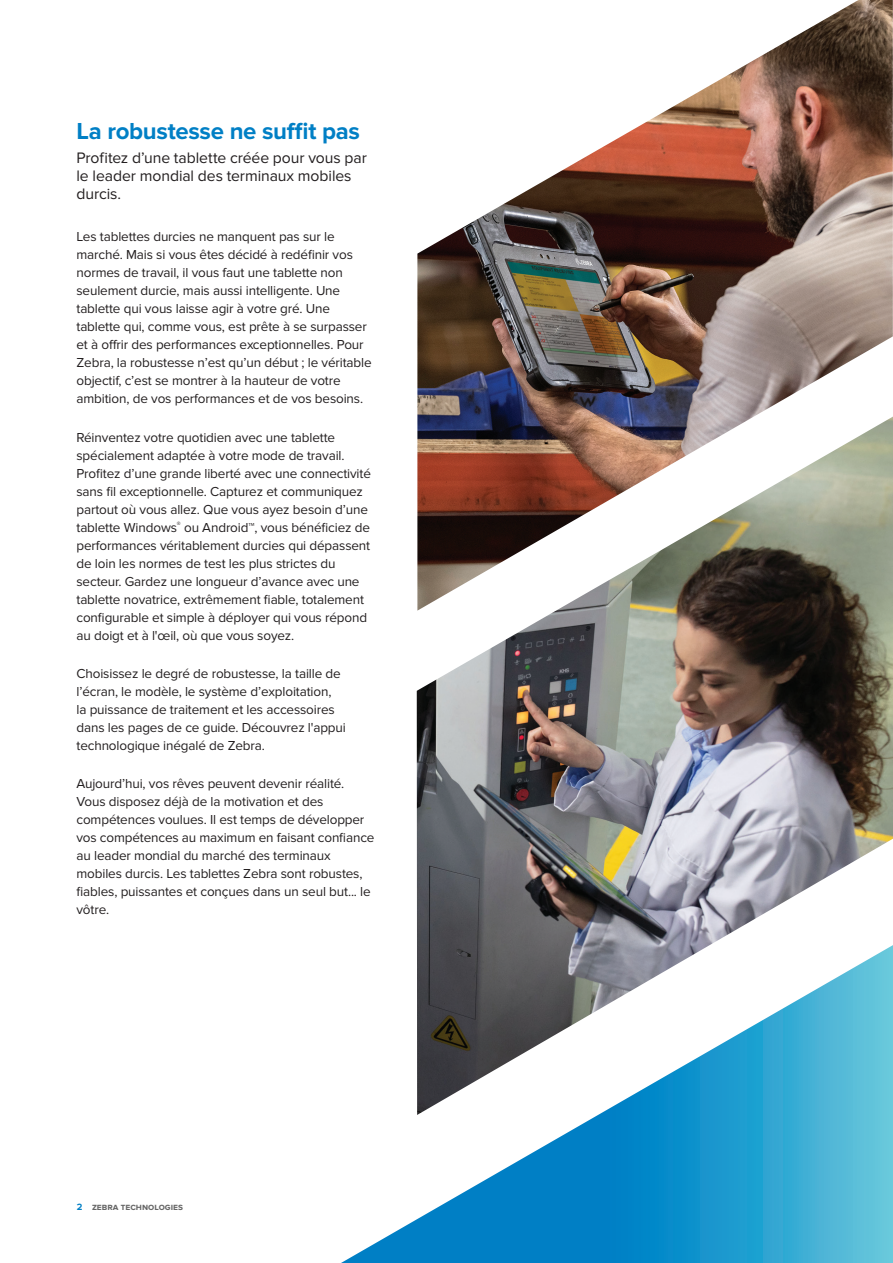
<style>
.page{position:relative;width:893px;height:1263px;background:#fff}
.page>*{position:absolute;margin:0;border:0;box-sizing:border-box;transform-origin:0 0}
.t1{font:700 24px "Proxima Nova";letter-spacing:-.01em;color:#007fc5}
.Subhead{font:15.75px/18px "Proxima Nova";letter-spacing:-.005em;color:#231f20}
.body_copy_black{font:13.5px/18px "Proxima Nova";letter-spacing:-.01em;color:#231f20}
.t2{font:700 9.45px "Proxima Nova";color:#666}
.s1{color:#007fc5}
</style>
<div class="page">
<img style="left:417px;top:0;width:476px;height:417px">
<img style="left:417px;top:417px;width:476px;height:528px">
<svg style="left:341px;top:945px;width:552px;height:318px"></svg>
<p class="t1" style="left:77px;top:117px;width:285px">La robustesse ne suffit pas</p>
<p class="Subhead" style="left:77px;top:149px;width:292px">Profitez d’une tablette créée pour vous par le leader mondial des terminaux mobiles durcis.</p>
<p class="body_copy_black" style="left:77px;top:228px;width:297px">Les tablettes durcies ne manquent pas sur le marché. Mais si vous êtes décidé à redéfinir vos normes de travail, il vous faut une tablette non seulement durcie, mais aussi intelligente. Une tablette qui vous laisse agir à votre gré. Une tablette qui, comme vous, est prête à se surpasser et à offrir des performances exceptionnelles. Pour Zebra, la robustesse n’est qu’un début ; le véritable objectif, c’est se montrer à la hauteur de votre ambition, de vos performances et de vos besoins.</p>
<p class="body_copy_black" style="left:77px;top:428px;width:296px">Réinventez votre quotidien avec une tablette spécialement adaptée à votre mode de travail.<br>Profitez d’une grande liberté avec une connectivité sans fil exceptionnelle. Capturez et communiquez partout où vous allez. Que vous ayez besoin d’une tablette Windows<sup>®</sup> ou Android™, vous bénéficiez de performances véritablement durcies qui dépassent de loin les normes de test les plus strictes du secteur. Gardez une longueur d’avance avec une tablette novatrice, extrêmement fiable, totalement configurable et simple à déployer qui vous répond au doigt et à l'œil, où que vous soyez.</p>
<p class="body_copy_black" style="left:77px;top:664px;width:271px">Choisissez le degré de robustesse, la taille de l’écran, le modèle, le système d’exploitation,<br>la puissance de traitement et les accessoires dans les pages de ce guide. Découvrez l'appui technologique inégalé de Zebra.</p>
<p class="body_copy_black" style="left:77px;top:775px;width:299px">Aujourd’hui, vos rêves peuvent devenir réalité.<br>Vous disposez déjà de la motivation et des compétences voulues. Il est temps de développer vos compétences au maximum en faisant confiance au leader mondial du marché des terminaux mobiles durcis. Les tablettes Zebra sont robustes, fiables, puissantes et conçues dans un seul but... le vôtre.</p>
<p class="t2" style="left:77px;top:1201px;width:108px"><span class="s1">2</span> zebra technologies</p>
</div>
